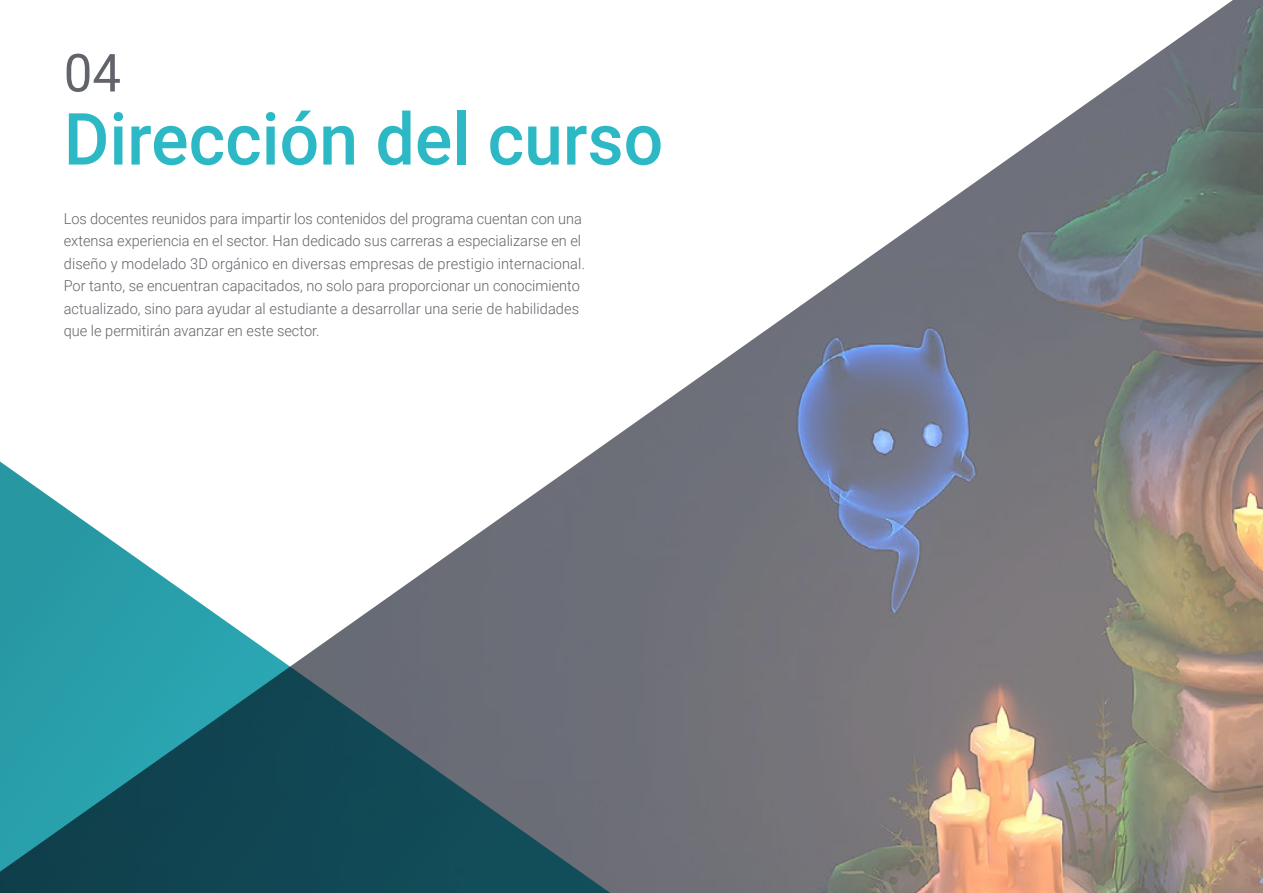
<style>
.page{position:relative;width:1263px;height:893px;background:#fff}
.page>*{position:absolute;margin:0;border:0;box-sizing:border-box;transform-origin:0 0}
.t1{font:500 72px "Roboto";color:#2db8c5}
.t2{font:52.5px "Roboto";color:#61646a}
.t3{font:300 15px/22.5px "Roboto";color:#61646a}
</style>
<div class="page">
<img style="left:602px;top:0;width:661px;height:893px">
<svg style="left:0;top:446px;width:640px;height:447px"></svg>
<h2 class="t2" style="left:64px;top:36px;width:59px">04</h2>
<h1 class="t1" style="left:64px;top:89px;width:601px">Dirección del curso</h1>
<p class="t3" style="left:64px;top:207px;width:523px">Los docentes reunidos para impartir los contenidos del programa cuentan con una extensa experiencia en el sector. Han dedicado sus carreras a especializarse en el diseño y modelado 3D orgánico en diversas empresas de prestigio internacional.<br>Por tanto, se encuentran capacitados, no solo para proporcionar un conocimiento actualizado, sino para ayudar al estudiante a desarrollar una serie de habilidades que le permitirán avanzar en este sector.</p>
</div>
